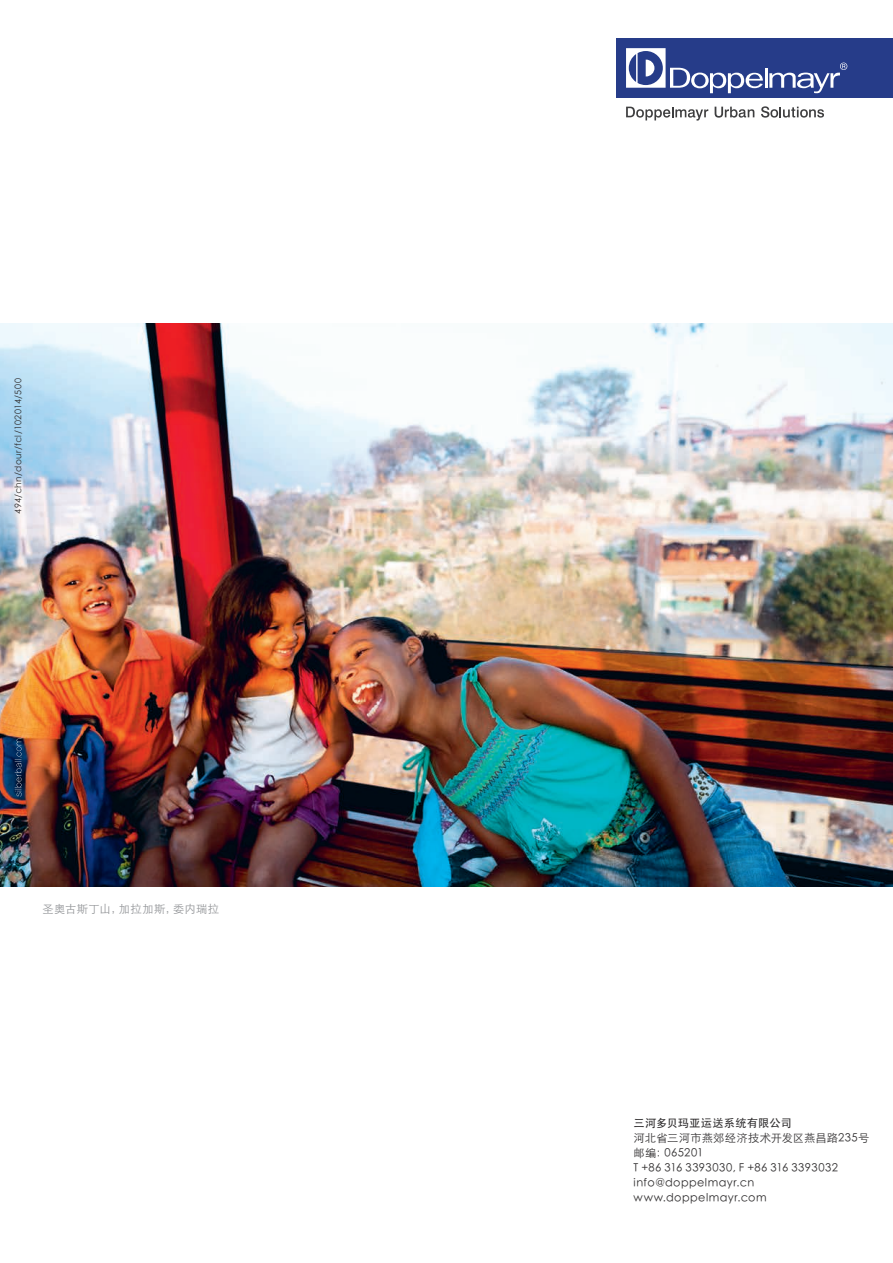
<style>
.page{position:relative;width:893px;height:1263px;background:#fff}
.page>*{position:absolute;margin:0;border:0;box-sizing:border-box;transform-origin:0 0}
.Adresse{font:11.25px "ST Xihei";letter-spacing:.035em;color:#312f30}
.Adresse-2{font:11.25px "ST Xihei";letter-spacing:.015em;color:#312f30}
.BU_linksbündig{font:11.25px "ST Xihei";letter-spacing:.03em;color:#939598}
.Adresse-3{font:11.25px "ST Heiti";letter-spacing:.01em;color:#312f30}
.t1{font:9px "ST Xihei";letter-spacing:.06em;color:#312f30}
</style>
<div class="page">
<img style="left:0;top:323px;width:893px;height:564px">
<svg style="left:15px;top:738px;width:7px;height:58px"></svg>
<div style="left:616px;top:38px;width:277px;height:60px;background:#263c89"></div>
<hr style="left:764px;top:68px;width:3px;height:20px;background:#fff">
<svg style="left:626px;top:48px;width:137px;height:45px"></svg>
<svg style="left:769px;top:63px;width:78px;height:30px"></svg>
<svg style="left:626px;top:107px;width:82px;height:14px"></svg>
<svg style="left:715px;top:107px;width:39px;height:11px"></svg>
<svg style="left:761px;top:106px;width:63px;height:12px"></svg>
<p class="t1" style="left:14px;top:514px;width:137px;rotate:-90deg">494/chn/dour/fcl/102014/500</p>
<p class="BU_linksbündig" style="left:43px;top:904px;width:178px">圣奥古斯丁山，加拉加斯，委内瑞拉</p>
<p class="Adresse-3" style="left:634px;top:1118px;width:160px">三河多贝玛亚运送系统有限公司</p>
<p class="Adresse-2" style="left:634px;top:1133px;width:237px">河北省三河市燕郊经济技术开发区燕昌路235号</p>
<p class="Adresse" style="left:634px;top:1148px;width:71px">邮编：065201</p>
<p class="Adresse" style="left:634px;top:1163px;width:206px">T +86 316 3393030, F +86 316 3393032</p>
<p class="Adresse" style="left:634px;top:1178px;width:122px">info@doppelmayr.cn</p>
<p class="Adresse" style="left:634px;top:1193px;width:135px">www.doppelmayr.com</p>
</div>
